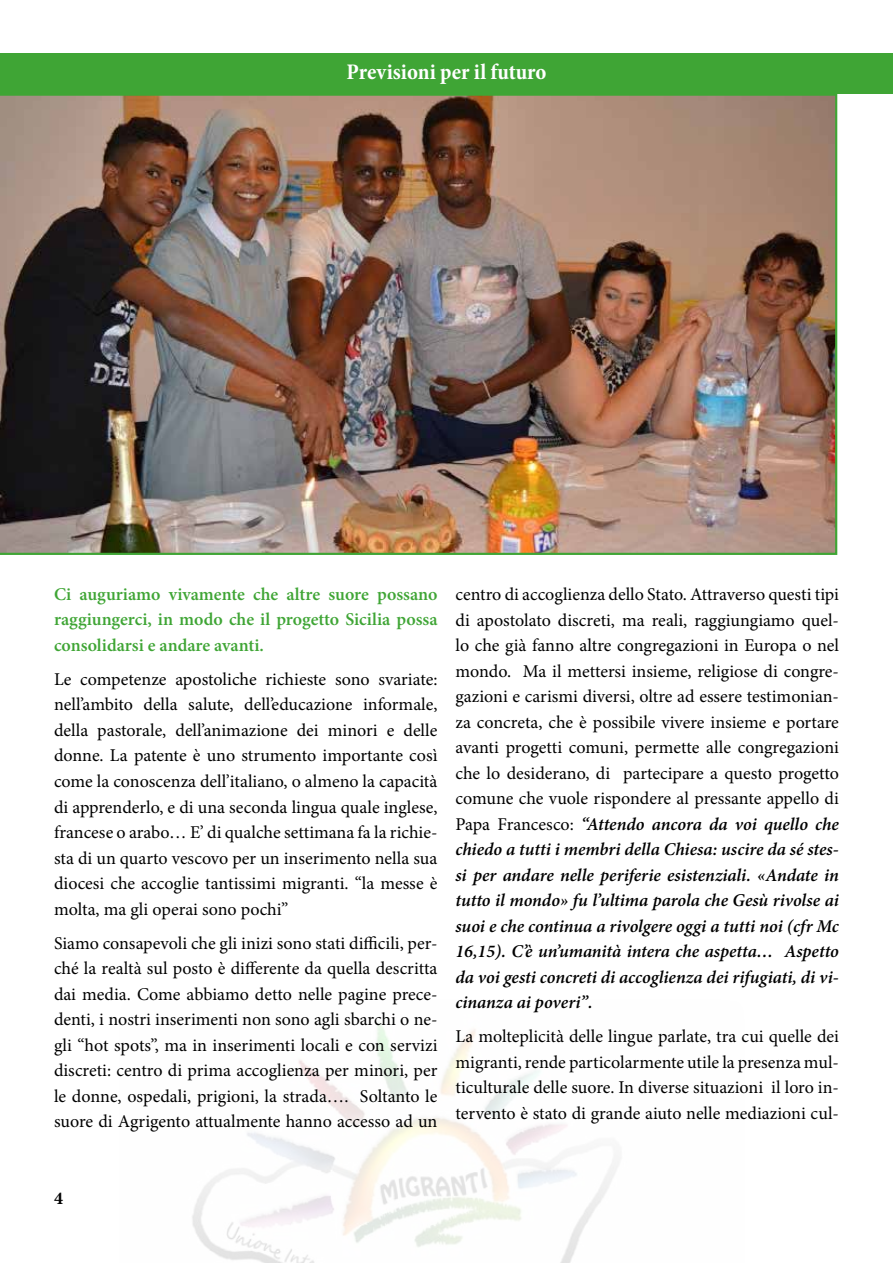
<style>
.page{position:relative;width:893px;height:1263px;background:#fff}
.page>*{position:absolute;margin:0;border:0;box-sizing:border-box;transform-origin:0 0}
.t1{font:700 condensed 22.5px "Minion Pro";color:#fff}
.t2{font:18px/25.5px "Minion Pro";color:#000;text-align:justify}
.t3{font:600 18px/25.5px "Minion Pro";color:#3fa535;text-align:justify}
.t4{font:700 18px "Minion Pro";color:#000}
.s1{font-weight:600;font-style:italic}
</style>
<div class="page">
<img style="left:0;top:94px;width:837px;height:461px">
<img style="left:192px;top:1023px;width:427px;height:240px">
<div style="left:0;top:53px;width:893px;height:41px;background:#3fa535"></div>
<p class="t1" style="left:346px;top:56px;width:202px">Previsioni per il futuro</p>
<p class="t3" style="left:54px;top:581px;width:385px">Ci auguriamo vivamente che altre suore possano raggiungerci, in modo che il progetto Sicilia possa consolidarsi e andare avanti.</p>
<p class="t2" style="left:54px;top:666px;width:385px">Le competenze apostoliche richieste sono svariate: nell’ambito della salute, dell’educazione informale, della pastorale, dell’animazione dei minori e delle donne. La patente è uno strumento importante così come la conoscenza dell’italiano, o almeno la capacità di apprenderlo, e di una seconda lingua quale inglese, francese o arabo… E’ di qualche settimana fa la richie&shy;sta di un quarto vescovo per un inserimento nella sua diocesi che accoglie tantissimi migranti. “la messe è molta, ma gli operai sono pochi”</p>
<p class="t2" style="left:54px;top:930px;width:385px">Siamo consapevoli che gli inizi sono stati difficili, per&shy;ché la realtà sul posto è differente da quella descritta dai media. Come abbiamo detto nelle pagine prece&shy;denti, i nostri inserimenti non sono agli sbarchi o ne&shy;gli “hot spots”, ma in inserimenti locali e con servizi discreti: centro di prima accoglienza per minori, per le donne, ospedali, prigioni, la strada…. Soltanto le suore di Agrigento attualmente hanno accesso ad un</p>
<p class="t2" style="left:455px;top:582px;width:385px">centro di accoglienza dello Stato. Attraverso questi tipi di apostolato discreti, ma reali, raggiungiamo quel&shy;lo che già fanno altre congregazioni in Europa o nel mondo. Ma il mettersi insieme, religiose di congre&shy;gazioni e carismi diversi, oltre ad essere testimonian&shy;za concreta, che è possibile vivere insieme e portare avanti progetti comuni, permette alle congregazioni che lo desiderano, di partecipare a questo progetto comune che vuole rispondere al pressante appello di Papa Francesco: <span class="s1">“Attendo ancora da voi quello che chiedo a tutti i membri della Chiesa: uscire da sé stes&shy;si per andare nelle periferie esistenziali. «Andate in tutto il mondo» fu l’ultima parola che Gesù rivolse ai suoi e che continua a rivolgere oggi a tutti noi (cfr Mc 16,15). C’è un’umanità intera che aspetta… Aspetto da voi gesti concreti di accoglienza dei rifugiati, di vi&shy;cinanza ai poveri”.</span></p>
<p class="t2" style="left:455px;top:1024px;width:385px">La molteplicità delle lingue parlate, tra cui quelle dei migranti, rende particolarmente utile la presenza mul&shy;ticulturale delle suore. In diverse situazioni il loro in&shy;tervento è stato di grande aiuto nelle mediazioni cul-</p>
<p class="t4" style="left:54px;top:1185px;width:10px">4</p>
</div>
